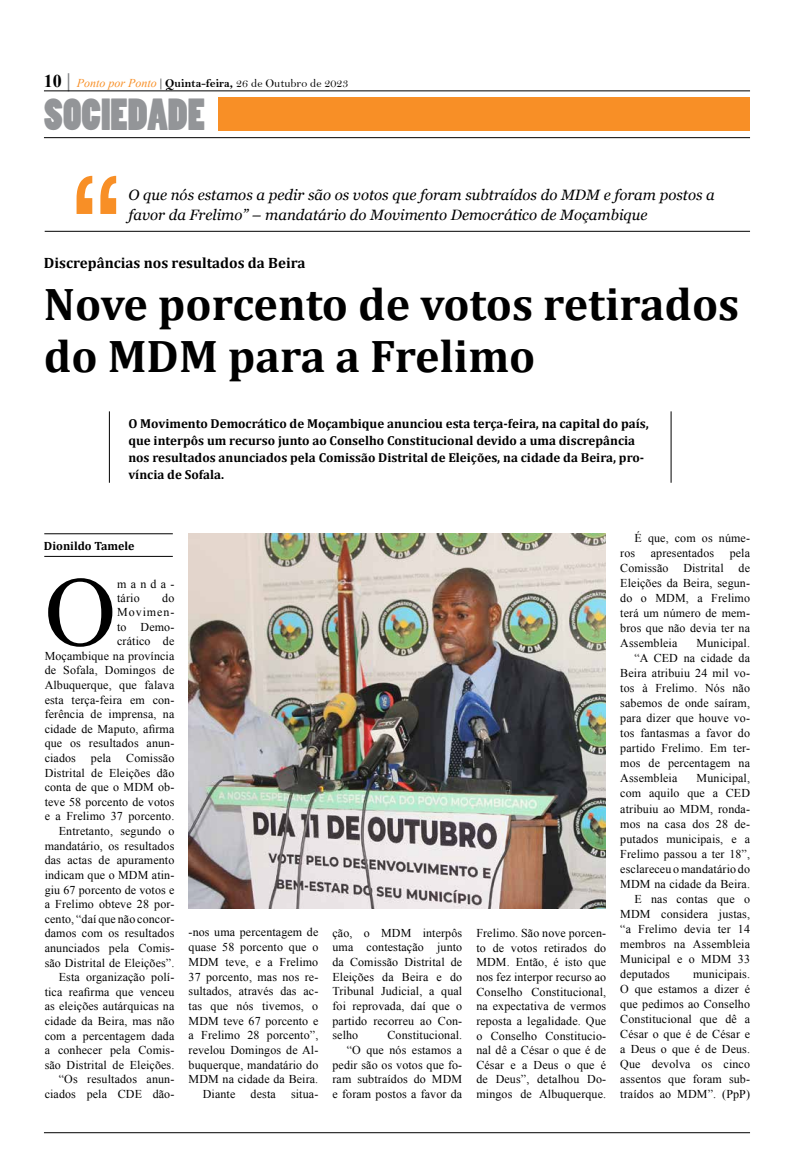
<style>
.page{position:relative;width:794px;height:1163px;background:#fff}
.page>*{position:absolute;margin:0;border:0;box-sizing:border-box;transform-origin:0 0}
.t1{font:99px "Times New Roman";color:#000}
.t2{font:700 46px/52px "Cambria";color:#000}
.t3{font:42px "Poplar Std";color:#939598}
.t4{font:italic 15px/20px "Georgia";color:#000}
.t5{font:700 15px "Cambria";color:#000}
.t6{font:700 13px/17px "Cambria";color:#000}
.t7{font:12px/14.6px "Times New Roman";letter-spacing:.01em;color:#000;text-align:justify}
.t8{font:12px "Bell";color:#000}
.t9{font:700 12px "Cambria";color:#000}
.t10{font:12px/14.4px "Times New Roman";letter-spacing:.18em;color:#000}
.s1{font-family:"Times New Roman";font-weight:700;font-size:18px}
.s2{font-family:"Times New Roman";font-weight:700;font-size:20px;color:#808285}
.s3{font-family:"Times New Roman";font-style:italic;color:#f88f26}
.s4{font-family:"Times New Roman"}
.s5{font-family:"Bell MT Bold"}
</style>
<div class="page">
<hr style="left:44px;top:137px;width:706px;height:1px;background:#000">
<hr style="left:44px;top:90px;width:706px;height:1px;background:#000">
<div style="left:219px;top:97px;width:531px;height:34px;background:#f88f26"></div>
<hr style="left:44px;top:1131px;width:706px;height:1px;background:#000">
<svg style="left:77px;top:176px;width:39px;height:38px"></svg>
<hr style="left:45px;top:231px;width:705px;height:1px;background:#000">
<hr style="left:670px;top:411px;width:1px;height:71px;background:#000">
<hr style="left:109px;top:411px;width:1px;height:71px;background:#000">
<hr style="left:44px;top:533px;width:129px;height:1px;background:#000">
<hr style="left:44px;top:556px;width:129px;height:1px;background:#000">
<img style="left:188px;top:533px;width:418px;height:374px">
<p class="t8" style="left:44px;top:76px;width:306px"><span class="s1">10</span> <span class="s2">|</span> <span class="s3">Ponto por Ponto</span> <span class="s4">|</span> <span class="s5">Quinta-feira,</span> 26 de Outubro de 2023</p>
<h3 class="t3" style="left:44px;top:91px;width:163px">SOCIEDADE</h3>
<p class="t4" style="left:129px;top:184px;width:588px">O que nós estamos a pedir são os votos que foram subtraídos do MDM e foram postos a favor da Frelimo” – mandatário do Movimento Democrático de Moçambique</p>
<p class="t5" style="left:44px;top:253px;width:263px">Discrepâncias nos resultados da Beira</p>
<h2 class="t2" style="left:44px;top:277px;width:697px">Nove porcento de votos retirados do MDM para a Frelimo</h2>
<p class="t6" style="left:128px;top:414px;width:522px">O Movimento Democrático de Moçambique anunciou esta terça-feira, na capital do país, que interpôs um recurso junto ao Conselho Constitucional devido a uma discrepância nos resultados anunciados pela Comissão Distrital de Eleições, na cidade da Beira, pro&shy;víncia de Sofala.</p>
<p class="t9" style="left:44px;top:538px;width:92px">Dionildo Tamele</p>
<h1 class="t1" style="left:45px;top:545px;width:73px">O</h1>
<p class="t10" style="left:117px;top:576px;width:59px">manda&shy;tário</p>
<p class="t7" style="left:45px;top:590px;width:131px;text-align:right">do<br>Movimen-<br>to Demo-<br>crático de<br>Moçambique na província de Sofala, Domingos de<br>Albuquerque, que falava esta terça-feira em con&shy;ferência de imprensa, na cidade de Maputo, afirma que os resultados anun&shy;ciados pela Comissão<br>Distrital de Eleições dão conta de que o MDM ob&shy;teve 58 porcento de votos e a Frelimo 37 porcento.<br>Entretanto, segundo o mandatário, os resultados das actas de apuramento indicam que o MDM atin&shy;giu 67 porcento de votos e a Frelimo obteve 28 por&shy;cento, “daí que não concor&shy;damos com os resultados anunciados pela Comis&shy;são Distrital de Eleições”.<br>Esta organização polí&shy;tica reafirma que venceu as eleições autárquicas na cidade da Beira, mas não com a percentagem dada a conhecer pela Comis&shy;são Distrital de Eleições. “Os resultados anun&shy;ciados pela CDE dão-</p>
<p class="t7" style="left:189px;top:924px;width:131px">-nos uma percentagem de</p>
<p class="t7" style="left:189px;top:939px;width:131px">quase 58 porcento que o</p>
<p class="t7" style="left:189px;top:954px;width:131px">MDM teve, e a Frelimo</p>
<p class="t7" style="left:189px;top:968px;width:131px">37 porcento, mas nos re-</p>
<p class="t7" style="left:189px;top:983px;width:131px">sultados, através das ac-</p>
<p class="t7" style="left:189px;top:998px;width:131px">tas que nós tivemos, o</p>
<p class="t7" style="left:189px;top:1012px;width:131px">MDM teve 67 porcento e</p>
<p class="t7" style="left:189px;top:1027px;width:131px">a Frelimo 28 porcento”,</p>
<p class="t7" style="left:189px;top:1042px;width:131px">revelou Domingos de Al-</p>
<p class="t7" style="left:189px;top:1056px;width:131px">buquerque, mandatário do</p>
<p class="t7" style="left:189px;top:1071px;width:131px">MDM na cidade da Beira.</p>
<p class="t7" style="left:203px;top:1086px;width:34px">Diante</p>
<p class="t7" style="left:251px;top:1086px;width:27px">desta</p>
<p class="t7" style="left:291px;top:1086px;width:29px">situa-</p>
<p class="t7" style="left:332px;top:924px;width:131px">ção, o MDM interpôs uma contestação junto da Comissão Distrital de Eleições da Beira e do Tribunal Judicial, a qual foi reprovada, daí que o partido recorreu ao Con&shy;selho</p>
<p class="t7" style="left:332px;top:1027px;width:131px;text-align:right">Constitucional.<br>“O que nós estamos a pedir são os votos que fo&shy;ram subtraídos do MDM e foram postos a favor da</p>
<p class="t7" style="left:476px;top:925px;width:131px">Frelimo. São nove porcen&shy;to de votos retirados do MDM. Então, é isto que nos fez interpor recurso ao Conselho Constitucional, na expectativa de vermos reposta a legalidade. Que o Conselho Constitucio&shy;nal dê a César o que é de César e a Deus o que é de Deus”, detalhou Do&shy;mingos de Albuquerque.</p>
<p class="t7" style="left:620px;top:530px;width:131px;line-height:15px;text-indent:14px">É que, com os núme&shy;ros</p>
<p class="t7" style="left:620px;top:545px;width:131px;line-height:15px;text-indent:109px">pela Comissão Distrital de Eleições da Beira, segun&shy;do o MDM, a Frelimo terá um número de mem&shy;bros que não devia ter na Assembleia</p>
<p class="t7" style="left:651px;top:545px;width:65px">apresentados</p>
<p class="t7" style="left:696px;top:635px;width:55px">Municipal.</p>
<p class="t7" style="left:634px;top:650px;width:117px">“A CED na cidade da</p>
<p class="t7" style="left:620px;top:665px;width:131px">Beira atribuiu 24 mil vo-</p>
<p class="t7" style="left:620px;top:680px;width:131px">tos à Frelimo. Nós não</p>
<p class="t7" style="left:620px;top:695px;width:131px">sabemos de onde saíram,</p>
<p class="t7" style="left:620px;top:710px;width:131px">para dizer que houve vo-</p>
<p class="t7" style="left:620px;top:725px;width:131px">tos fantasmas a favor do</p>
<p class="t7" style="left:620px;top:740px;width:131px">partido Frelimo. Em ter-</p>
<p class="t7" style="left:620px;top:755px;width:131px">mos de percentagem na</p>
<p class="t7" style="left:620px;top:770px;width:59px">Assembleia</p>
<p class="t7" style="left:696px;top:770px;width:55px">Municipal,</p>
<p class="t7" style="left:620px;top:785px;width:131px">com aquilo que a CED</p>
<p class="t7" style="left:620px;top:800px;width:131px">atribuiu ao MDM, ronda-</p>
<p class="t7" style="left:620px;top:815px;width:131px">mos na casa dos 28 de-</p>
<p class="t7" style="left:620px;top:831px;width:131px">putados municipais, e a</p>
<p class="t7" style="left:620px;top:846px;width:131px">Frelimo passou a ter 18”,</p>
<p class="t7" style="left:620px;top:861px;width:131px">esclareceu o mandatário do</p>
<p class="t7" style="left:620px;top:876px;width:131px">MDM na cidade da Beira.</p>
<p class="t7" style="left:634px;top:891px;width:117px">E nas contas que o</p>
<p class="t7" style="left:620px;top:906px;width:131px">MDM considera justas,</p>
<p class="t7" style="left:620px;top:921px;width:131px">“a Frelimo devia ter 14</p>
<p class="t7" style="left:620px;top:936px;width:131px">membros na Assembleia</p>
<p class="t7" style="left:620px;top:951px;width:131px">Municipal e o MDM 33</p>
<p class="t7" style="left:620px;top:966px;width:51px">deputados</p>
<p class="t7" style="left:620px;top:966px;width:131px;line-height:15px;text-indent:73px">municipais.<br>O que estamos a dizer é que pedimos ao Conselho Constitucional que dê a César o que é de César e a Deus o que é de Deus.<br>Que devolva os cinco assentos que foram sub&shy;traídos ao MDM”. (PpP)</p>
</div>
